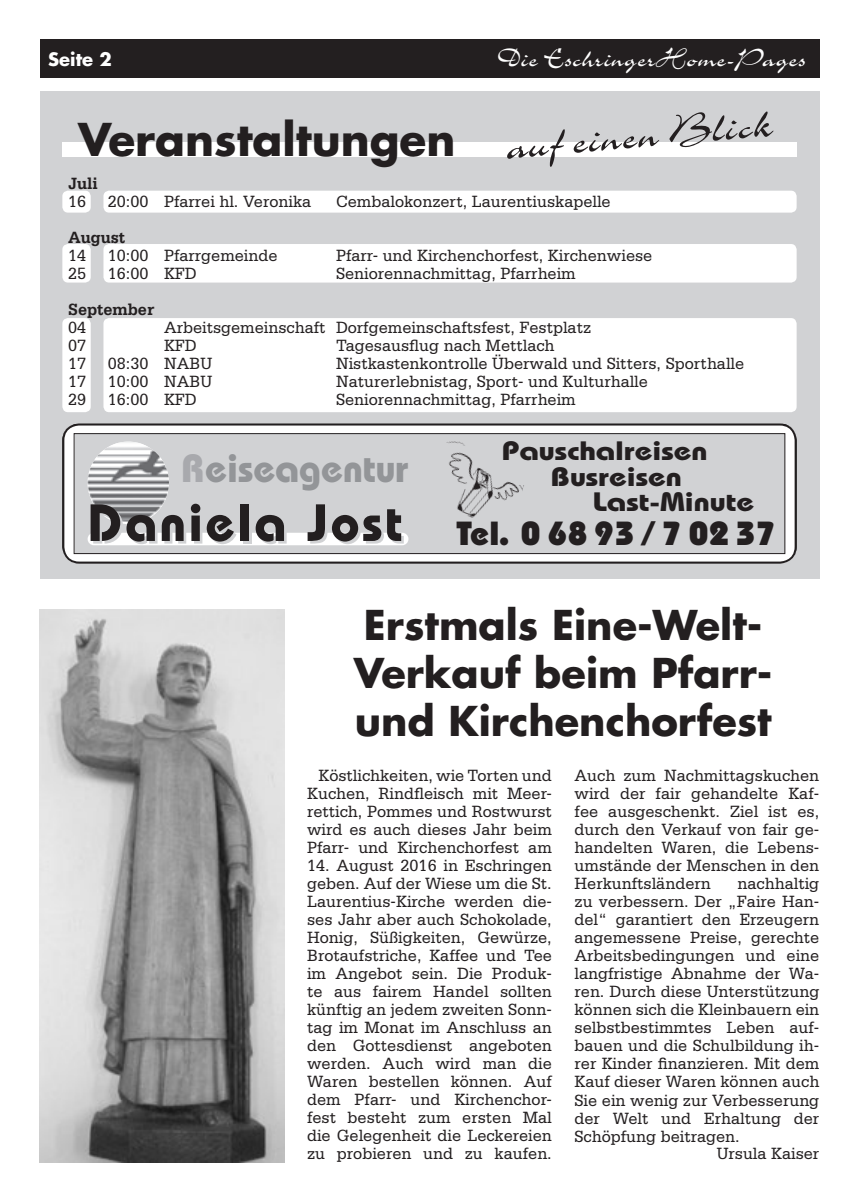
<style>
.page{position:relative;width:859px;height:1202px;background:#fff}
.page>*{position:absolute;margin:0;border:0;box-sizing:border-box;transform-origin:0 0}
.Zwischenüberschrift{font:48px "Charme LT";color:#231f20}
.Uberschrift{font:700 44px "Futura LT";color:#231f20}
.Uberschrift-2{font:700 40px/48px "Futura LT";color:#231f20}
.t1{font:700 39.4px "Bauhaus LT";color:#939598}
.t2{font:800 33.4px "Bauhaus LT";color:#231f20}
.t3{font:29px "Charme LT";color:#fff}
.t4{font:700 26.6px "Bauhaus LT";color:#231f20;scale:1.2 1}
.t5{font:700 18px "Futura LT";color:#fff}
.Grundtext{font:17.2px/18px "Serifa LT";color:#231f20;text-align:justify;scale:.95 1}
.Grundtext-2{font:700 17.2px "Serifa LT";color:#231f20;scale:.95 1}
.s1{color:#a8a9ad}
.s2{font-weight:700;font-size:52.4px;color:#d1d2d4}
</style>
<div class="page">
<div style="left:40px;top:91px;width:779px;height:487px;background:#d1d2d4"></div>
<div style="left:40px;top:40px;width:779px;height:38px;background:#231f20"></div>
<div style="left:62px;top:142px;width:735px;height:15px;background:#fff"></div>
<div style="left:62px;top:244px;width:29px;height:39px;background:#fff;border-radius:6px"></div>
<div style="left:103px;top:244px;width:694px;height:39px;background:#fff;border-radius:6px"></div>
<div style="left:62px;top:191px;width:29px;height:22px;background:#fff;border-radius:6px"></div>
<div style="left:103px;top:191px;width:694px;height:22px;background:#fff;border-radius:6px"></div>
<div style="left:62px;top:318px;width:29px;height:94px;background:#fff;border-radius:6px"></div>
<div style="left:103px;top:318px;width:694px;height:94px;background:#fff;border-radius:6px"></div>
<svg style="left:65px;top:426px;width:729px;height:135px"></svg>
<img style="left:425px;top:437px;width:106px;height:94px">
<div style="left:62px;top:423px;width:735px;height:141px;border:2px solid #231f20;border-radius:16px"></div>
<img style="left:40px;top:609px;width:244px;height:553px">
<p class="t5" style="left:48px;top:47px;width:65px">Seite 2</p>
<p class="t3" style="left:498px;top:44px;width:310px">Die EschringerHome-Pages</p>
<p class="Uberschrift" style="left:78px;top:110px;width:379px">Veranstaltungen</p>
<p class="Zwischenüberschrift" style="left:504px;top:123px;width:270px;rotate:-5deg">auf einen Blick</p>
<p class="Grundtext-2" style="left:68px;top:173px;width:33px">Juli</p>
<p class="Grundtext" style="left:68px;top:192px;width:21px">16</p>
<p class="Grundtext" style="left:108px;top:192px;width:216px">20:00 Pfarrei hl. Veronika</p>
<p class="Grundtext" style="left:336px;top:192px;width:291px">Cembalokonzert, Laurentiuskapelle</p>
<p class="Grundtext-2" style="left:68px;top:227px;width:62px">August</p>
<p class="Grundtext" style="left:68px;top:246px;width:21px">14</p>
<p class="Grundtext" style="left:108px;top:246px;width:180px">10:00 Pfarrgemeinde</p>
<p class="Grundtext" style="left:336px;top:246px;width:334px">Pfarr- und Kirchenchorfest, Kirchenwiese</p>
<p class="Grundtext" style="left:68px;top:264px;width:21px">25</p>
<p class="Grundtext" style="left:108px;top:264px;width:95px">16:00 KFD</p>
<p class="Grundtext" style="left:336px;top:264px;width:254px">Seniorennachmittag, Pfarrheim</p>
<p class="Grundtext-2" style="left:68px;top:299px;width:92px">September</p>
<p class="Grundtext" style="left:68px;top:318px;width:21px">04</p>
<p class="Grundtext" style="left:164px;top:318px;width:451px">Arbeitsgemeinschaft Dorfgemeinschaftsfest, Festplatz</p>
<p class="Grundtext" style="left:68px;top:336px;width:21px">07</p>
<p class="Grundtext" style="left:164px;top:336px;width:36px">KFD</p>
<p class="Grundtext" style="left:336px;top:336px;width:232px">Tagesausflug nach Mettlach</p>
<p class="Grundtext" style="left:68px;top:354px;width:21px">17</p>
<p class="Grundtext" style="left:108px;top:354px;width:111px">08:30 NABU</p>
<p class="Grundtext" style="left:336px;top:354px;width:431px">Nistkastenkontrolle Überwald und Sitters, Sporthalle</p>
<p class="Grundtext" style="left:68px;top:372px;width:21px">17</p>
<p class="Grundtext" style="left:108px;top:372px;width:111px">10:00 NABU</p>
<p class="Grundtext" style="left:336px;top:372px;width:330px">Naturerlebnistag, Sport- und Kulturhalle</p>
<p class="Grundtext" style="left:68px;top:390px;width:21px">29</p>
<p class="Grundtext" style="left:108px;top:390px;width:95px">16:00 KFD</p>
<p class="Grundtext" style="left:336px;top:390px;width:254px">Seniorennachmittag, Pfarrheim</p>
<p class="t4" style="left:502px;top:434px;width:173px">Pauschalreisen</p>
<p class="t4" style="left:550px;top:460px;width:111px">Busreisen</p>
<p class="t4" style="left:593px;top:486px;width:136px">Last-Minute</p>
<p class="t1" style="left:181px;top:444px;width:229px"><span class="s1">R</span>eiseagentur</p>
<p class="t2" style="left:90px;top:514px;width:687px"><span class="s2">Daniela Jost</span> Tel. 0 68 93 / 7 02 37</p>
<p class="Uberschrift-2" style="left:354px;top:600px;width:420px">Erstmals Eine-Welt-<br>Verkauf beim Pfarr&shy;und Kirchenchorfest</p>
<p class="Grundtext" style="left:307px;top:767px;width:259px;text-indent:11px">Köstlichkeiten, wie Torten und Kuchen, Rindfleisch mit Meer&shy;rettich, Pommes und Rostwurst wird es auch dieses Jahr beim Pfarr- und Kirchenchorfest am</p>
<p class="Grundtext" style="left:307px;top:857px;width:259px">14. August 2016 in Eschringen geben. Auf der Wiese um die St.<br>Laurentius-Kirche werden die&shy;ses Jahr aber auch Schokolade, Honig, Süßigkeiten, Gewürze, Brotaufstriche, Kaffee und Tee im Angebot sein. Die Produk&shy;te aus fairem Handel sollten künftig an jedem zweiten Sonn&shy;tag im Monat im Anschluss an den Gottesdienst angeboten werden. Auch wird man die Waren bestellen können. Auf dem Pfarr- und Kirchenchor&shy;fest besteht zum ersten Mal die Gelegenheit die Leckereien zu probieren und zu kaufen.</p>
<p class="Grundtext" style="left:574px;top:767px;width:259px">Auch zum Nachmittagskuchen wird der fair gehandelte Kaf&shy;fee ausgeschenkt. Ziel ist es, durch den Verkauf von fair ge&shy;handelten Waren, die Lebens&shy;umstände der Menschen in den Herkunftsländern</p>
<p class="Grundtext" style="left:574px;top:875px;width:259px;text-indent:163px">nachhaltig zu verbessern. Der „Faire Han&shy;del“ garantiert den Erzeugern angemessene Preise, gerechte Arbeitsbedingungen und eine langfristige Abnahme der Wa&shy;ren. Durch diese Unterstützung können sich die Kleinbauern ein selbstbestimmtes Leben auf&shy;bauen und die Schulbildung ih&shy;rer Kinder finanzieren. Mit dem Kauf dieser Waren können auch Sie ein wenig zur Verbesserung der Welt und Erhaltung der Schöpfung beitragen.</p>
<p class="Grundtext" style="left:717px;top:1145px;width:110px">Ursula Kaiser</p>
</div>
